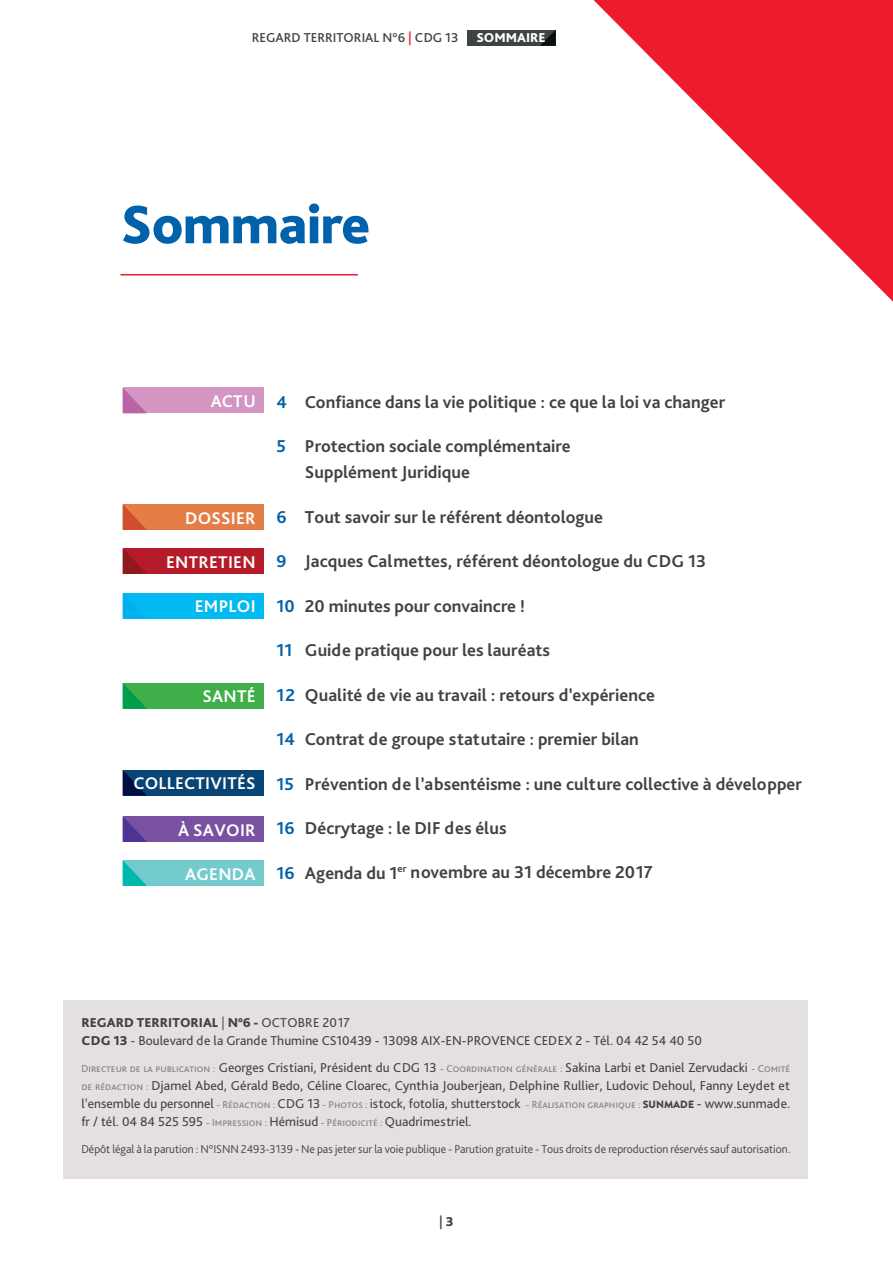
<style>
.page{position:relative;width:893px;height:1263px;background:#fff}
.page>*{position:absolute;margin:0;border:0;box-sizing:border-box;transform-origin:0 0}
.t1{font:800 56.55px "Bliss Pro";letter-spacing:-.01em;color:#0161aa}
.t2{font:700 18px/25.8px "Bliss Pro";color:#404344}
.t3{font:700 17.7px "Bliss Pro";letter-spacing:.015em;color:#fff}
.t4{font:13.5px/18px "Bliss Pro";color:#404344}
.t5{font:500 13.5px "Bliss Pro";color:#404344}
.t6{font:800 13.5px "Bliss Pro";color:#fff}
.t7{font:300 12px "Bliss Pro";letter-spacing:-.005em;color:#404344}
.s1{color:#ee1b2c}
.s2{color:#0161aa}
.s3{font-weight:800}
.s4{font-weight:300}
.s5{font-size:10.5px;color:#7e8083}
.s6{font-family:"Brandon Text";font-weight:900;font-size:10.5px}
</style>
<div class="page">
<svg style="left:593px;top:0;width:300px;height:302px"></svg>
<div style="left:468px;top:30px;width:88px;height:16px;background:#404344"></div>
<svg style="left:540px;top:30px;width:16px;height:16px"></svg>
<div style="left:123px;top:387px;width:140px;height:26px;background:#d396c2"></div>
<svg style="left:123px;top:388px;width:24px;height:25px"></svg>
<div style="left:123px;top:593px;width:140px;height:26px;background:#00baf1"></div>
<div style="left:123px;top:683px;width:140px;height:26px;background:#40ae49"></div>
<svg style="left:123px;top:683px;width:24px;height:26px"></svg>
<div style="left:123px;top:548px;width:140px;height:26px;background:#b61b29"></div>
<svg style="left:123px;top:549px;width:24px;height:25px"></svg>
<div style="left:123px;top:504px;width:140px;height:26px;background:#e47e46"></div>
<svg style="left:123px;top:505px;width:24px;height:25px"></svg>
<div style="left:123px;top:770px;width:140px;height:26px;background:#084574"></div>
<svg style="left:123px;top:770px;width:24px;height:26px"></svg>
<div style="left:123px;top:816px;width:140px;height:26px;background:#7951a1"></div>
<svg style="left:123px;top:817px;width:24px;height:25px"></svg>
<div style="left:123px;top:860px;width:140px;height:26px;background:#74cbcc"></div>
<svg style="left:123px;top:860px;width:24px;height:26px"></svg>
<div style="left:64px;top:1000px;width:744px;height:178px;background:#e4e0e0"></div>
<hr style="left:120px;top:274px;width:238px;height:1px;background:#ee1b2c">
<p class="t5" style="left:252px;top:30px;width:208px">REGARD TERRITORIAL N°6 <span class="s1">|</span> CDG 13</p>
<p class="t6" style="left:476px;top:30px;width:71px">SOMMAIRE</p>
<h1 class="t1" style="left:120px;top:189px;width:251px">Sommaire</h1>
<h3 class="t3" style="left:211px;top:390px;width:46px">ACTU</h3>
<h3 class="t3" style="left:185px;top:507px;width:72px">DOSSIER</h3>
<h3 class="t3" style="left:166px;top:551px;width:91px">ENTRETIEN</h3>
<h3 class="t3" style="left:195px;top:595px;width:62px">EMPLOI</h3>
<h3 class="t3" style="left:202px;top:686px;width:55px">SANTÉ</h3>
<h3 class="t3" style="left:133px;top:772px;width:124px">COLLECTIVITÉS</h3>
<h3 class="t3" style="left:178px;top:819px;width:79px">À SAVOIR</h3>
<h3 class="t3" style="left:185px;top:863px;width:72px">AGENDA</h3>
<h2 class="t2" style="left:276px;top:388px;width:450px"><span class="s2">4</span> Confiance dans la vie politique : ce que la loi va changer</h2>
<h2 class="t2" style="left:305px;top:433px;width:267px;text-indent:-28px"><span class="s2">5</span> Protection sociale complémentaire<br>Supplément Juridique</h2>
<h2 class="t2" style="left:276px;top:503px;width:328px"><span class="s2">6</span> Tout savoir sur le référent déontologue</h2>
<h2 class="t2" style="left:276px;top:548px;width:431px"><span class="s2">9</span> Jacques Calmettes, référent déontologue du CDG 13</h2>
<h2 class="t2" style="left:276px;top:592px;width:250px"><span class="s2">10</span> 20 minutes pour convaincre !</h2>
<h2 class="t2" style="left:276px;top:637px;width:275px"><span class="s2">11</span> Guide pratique pour les lauréats</h2>
<h2 class="t2" style="left:276px;top:681px;width:380px"><span class="s2">12</span> Qualité de vie au travail : retours d’expérience</h2>
<h2 class="t2" style="left:276px;top:726px;width:364px"><span class="s2">14</span> Contrat de groupe statutaire : premier bilan</h2>
<h2 class="t2" style="left:276px;top:770px;width:527px"><span class="s2">15</span> Prévention de l’absentéisme : une culture collective à développer</h2>
<h2 class="t2" style="left:276px;top:815px;width:232px"><span class="s2">16</span> Décrytage : le DIF des élus</h2>
<h2 class="t2" style="left:276px;top:859px;width:378px"><span class="s2">16</span> Agenda du 1<sup>er</sup> novembre au 31 décembre 2017</h2>
<p class="t4" style="left:81px;top:1013px;width:622px"><span class="s3">REGARD TERRITORIAL</span> <span class="s4">|</span> <span class="s3">N°6 -</span> OCTOBRE 2017<br><span class="s3">CDG 13</span> - Boulevard de la Grande Thumine CS10439 - 13098 AIX-EN-PROVENCE CEDEX 2 - Tél. 04 42 54 40 50</p>
<p class="t4" style="left:81px;top:1058px;width:710px;text-align:justify"><span class="s5">Directeur de la publication :</span> Georges Cristiani, Président du CDG 13 <span class="s5">- Coordination générale :</span> Sakina Larbi et Daniel Zervudacki <span class="s5">- Comité de rédaction :</span> Djamel Abed, Gérald Bedo, Céline Cloarec, Cynthia Jouberjean, Delphine Rullier, Ludovic Dehoul, Fanny Leydet et l’ensemble du personnel <span class="s5">- Rédaction :</span> CDG 13 <span class="s5">- Photos :</span> istock, fotolia, shutterstock <span class="s5">- Réalisation graphique :</span> <span class="s6">SUNMADE</span> - www.sunmade. fr / tél. 04 84 525 595 <span class="s5">- Impression :</span> Hémisud <span class="s5">- Périodicité :</span> Quadrimestriel.</p>
<p class="t7" style="left:81px;top:1141px;width:710px">Dépôt légal à la parution : N°ISNN 2493-3139 - Ne pas jeter sur la voie publique - Parution gratuite - Tous droits de reproduction réservés sauf autorisation.</p>
<p class="t5" style="left:439px;top:1213px;width:16px">|<span class="s3">3</span></p>
</div>
